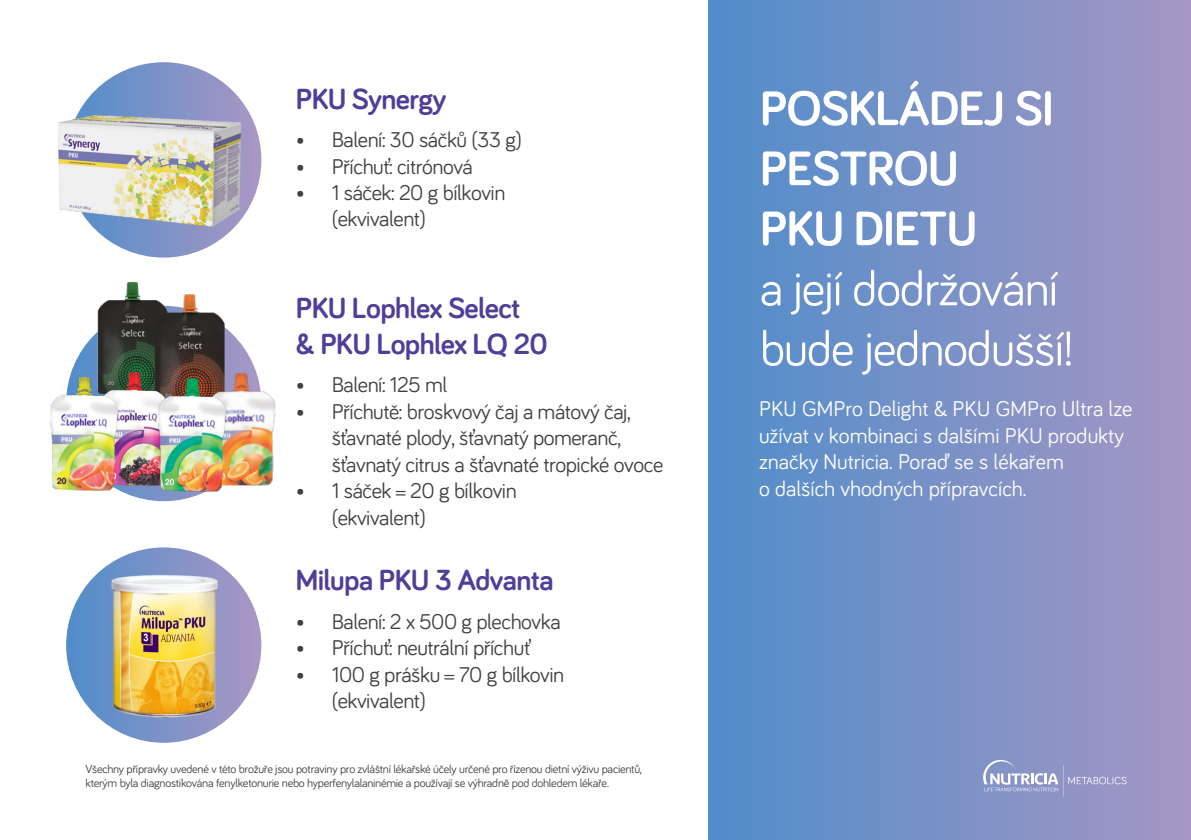
<style>
.page{position:relative;width:1191px;height:840px;background:#fff}
.page>*{position:absolute;margin:0;border:0;box-sizing:border-box;transform-origin:0 0}
.t1{font:50px/60px "Bariol";letter-spacing:-.02em;color:#fff}
.t2{font:700 50px/60px "Bariol";letter-spacing:-.02em;color:#fff}
.t3{font:700 30px/36px "Bariol";letter-spacing:-.02em;color:#503e98}
.t4{font:22px/26.4px "Bariol";letter-spacing:-.02em;color:#414042}
.t5{font:22px/26.4px "Bariol";color:#fff}
.t6{font:12px/14.4px "Bariol";letter-spacing:-.02em;color:#414042}
</style>
<div class="page">
<img style="left:79px;top:281px;width:164px;height:93px">
<svg style="left:66px;top:547px;width:195px;height:195px;background:#8193c6"></svg>
<img style="left:58px;top:65px;width:193px;height:193px">
<img style="left:83px;top:547px;width:159px;height:193px">
<img style="left:199px;top:368px;width:77px;height:118px">
<img style="left:93px;top:367px;width:81px;height:122px">
<img style="left:50px;top:372px;width:74px;height:121px">
<img style="left:150px;top:374px;width:81px;height:121px">
<div style="left:709px;top:0;width:482px;height:839px;background:linear-gradient(to right,#508dca,#a596c4)"></div>
<svg style="left:983px;top:759px;width:143px;height:37px;background:#9ca1cc"></svg>
<h2 class="t3" style="left:296px;top:79px;width:152px">PKU Synergy</h2>
<p class="t4" style="left:296px;top:125px;width:228px">• Balení: 30 sáčků (33 g)</p>
<p class="t4" style="left:296px;top:152px;width:179px">• Příchuť: citrónová</p>
<p class="t4" style="left:332px;top:178px;width:175px;text-indent:-36px">• 1 sáček: 20 g bílkovin (ekvivalent)</p>
<h2 class="t3" style="left:296px;top:288px;width:253px">PKU Lophlex Select<br>&amp; PKU Lophlex LQ 20</h2>
<p class="t4" style="left:296px;top:370px;width:153px">• Balení: 125 ml</p>
<p class="t4" style="left:332px;top:397px;width:333px;text-indent:-36px">• Příchutě: broskvový čaj a mátový čaj, šťavnaté plody, šťavnatý pomeranč, šťavnatý citrus a šťavnaté tropické ovoce</p>
<p class="t4" style="left:332px;top:476px;width:186px;text-indent:-36px">• 1 sáček = 20 g bílkovin (ekvivalent)</p>
<h2 class="t3" style="left:296px;top:561px;width:259px">Milupa PKU 3 Advanta</h2>
<p class="t4" style="left:296px;top:607px;width:266px">• Balení: 2 x 500 g plechovka</p>
<p class="t4" style="left:296px;top:633px;width:236px">• Příchuť: neutrální příchuť</p>
<p class="t4" style="left:332px;top:659px;width:234px;text-indent:-36px">• 100 g prášku = 70 g bílkovin (ekvivalent)</p>
<p class="t6" style="left:85px;top:760px;width:558px">Všechny přípravky uvedené v této brožuře jsou potraviny pro zvláštní lékařské účely určené pro řízenou dietní výživu pacientů, kterým byla diagnostikována fenylketonurie nebo hyperfenylalaninémie a používají se výhradně pod dohledem lékaře.</p>
<h1 class="t2" style="left:760px;top:76px;width:295px">POSKLÁDEJ SI<br>PESTROU<br>PKU DIETU</h1>
<h1 class="t1" style="left:760px;top:256px;width:315px">a její dodržování bude jednodušší!</h1>
<p class="t5" style="left:759px;top:394px;width:375px">PKU GMPro Delight &amp; PKU GMPro Ultra lze užívat v kombinaci s dalšími PKU produkty značky Nutricia. Poraď se s lékařem<br>o dalších vhodných přípravcích.</p>
</div>
